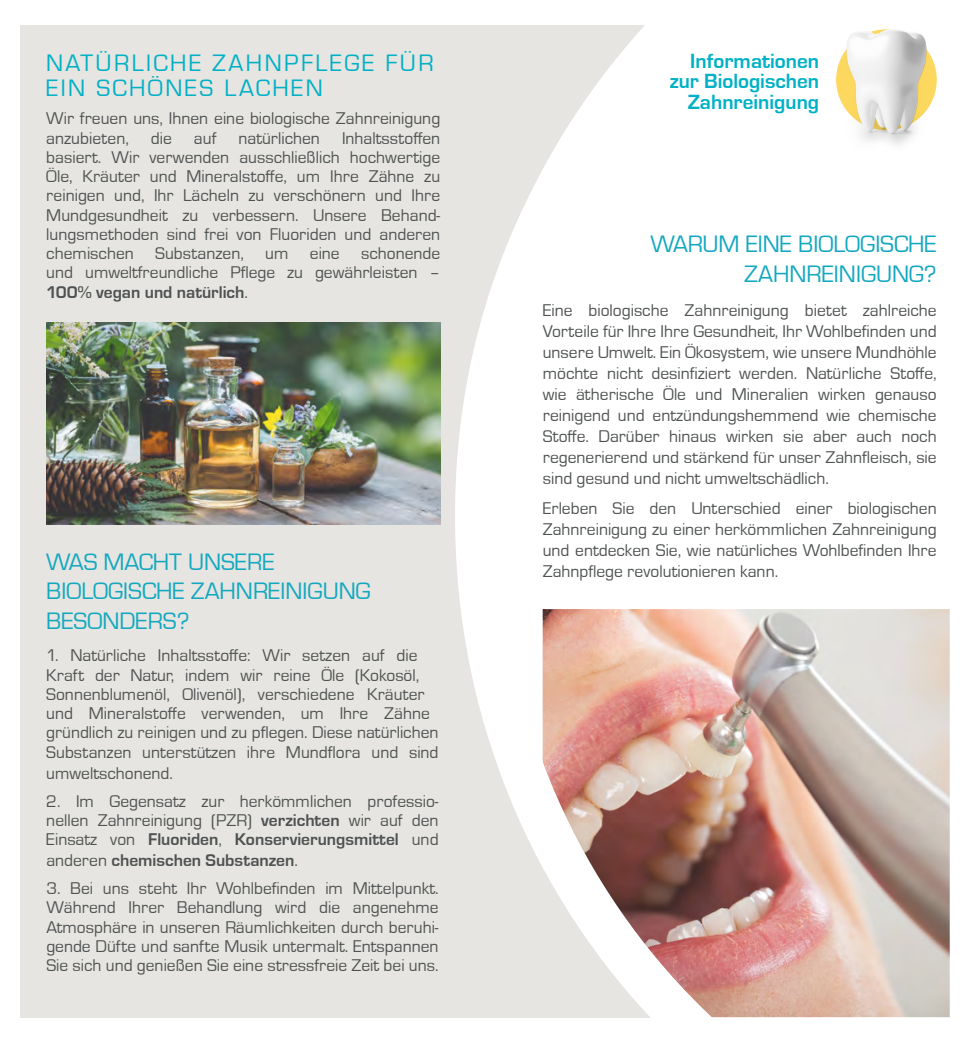
<style>
.page{position:relative;width:973px;height:1042px;background:#fff}
.page>*{position:absolute;margin:0;border:0;box-sizing:border-box;transform-origin:0 0}
.t1{font:24.5px/29.4px "Eurostile T";color:#13a8bf}
.t2{font:24.5px/24.5px "Eurostile T";letter-spacing:.1em;color:#00b0c5}
.t3{font:700 21.18px/20.5px "Eurostile T";color:#00b1c6;text-align:right}
.t4{font:17.5px/19.2px "Eurostile T";color:#4f5252;text-align:justify}
.t5{font:700 17.5px "Eurostile T";color:#4f5252}
.s1{font-weight:700}
.s2{font-weight:400}
</style>
<div class="page">
<div style="left:21px;top:25px;width:932px;height:992px;background:#e6e5e1"></div>
<img style="left:46px;top:322px;width:394px;height:203px">
<svg style="left:455px;top:25px;width:498px;height:993px"></svg>
<h1 class="t2" style="left:46px;top:51px;width:389px">NATÜRLICHE ZAHNPFLEGE FÜR<br>EIN SCHÖNES LACHEN</h1>
<p class="t4" style="left:46px;top:109px;width:395px">Wir freuen uns, Ihnen eine biologische Zahnreinigung anzubieten,</p>
<p class="t4" style="left:46px;top:128px;width:395px;text-indent:295px">Inhaltsstoffen basiert. Wir verwenden ausschließlich hochwertige Öle, Kräuter und Mineralstoffe, um Ihre Zähne zu reinigen und, Ihr Lächeln zu verschönern und Ihre Mundgesundheit zu verbessern. Unsere Behand&shy;lungsmethoden sind frei von Fluoriden und anderen chemischen Substanzen, um eine schonende und umweltfreundliche Pflege zu gewährleisten – <span class="s1">100% vegan und natürlich</span>.</p>
<p class="t4" style="left:151px;top:128px;width:22px">die</p>
<p class="t4" style="left:194px;top:128px;width:24px">auf</p>
<p class="t4" style="left:238px;top:128px;width:83px">natürlichen</p>
<h1 class="t1" style="left:46px;top:547px;width:325px">WAS MACHT UNSERE<br>BIOLOGISCHE ZAHNREINIGUNG<br>BESONDERS?</h1>
<p class="t4" style="left:46px;top:646px;width:393px;text-align:left">1. Natürliche Inhaltsstoffe: Wir setzen auf die Kraft der Natur, indem wir reine Öle (Kokosöl, Sonnenblumenöl, Olivenöl), verschiedene Kräuter und Mineralstoffe verwenden, um Ihre Zähne gründlich zu reinigen und zu pflegen. Diese natürlichen Substanzen unterstützen ihre Mundflora und sind</p>
<p class="t4" style="left:46px;top:763px;width:128px">umweltschonend.</p>
<p class="t4" style="left:46px;top:791px;width:393px">2. Im Gegensatz zur herkömmlichen professio&shy;nellen Zahnreinigung (PZR) <span class="s1">verzichten</span> wir auf den Einsatz von <span class="s1">Fluoriden</span>, <span class="s1">Konservierungsmittel</span> und</p>
<p class="t5" style="left:46px;top:850px;width:253px"><span class="s2">anderen</span> chemischen Substanzen<span class="s2">.</span></p>
<p class="t4" style="left:46px;top:879px;width:394px">3. Bei uns steht Ihr Wohlbefinden im Mittelpunkt.<br>Während Ihrer Behandlung wird die angenehme Atmosphäre in unseren Räumlichkeiten durch beruhi&shy;gende Düfte und sanfte Musik untermalt. Entspannen Sie sich und genießen Sie eine stressfreie Zeit bei uns.</p>
<p class="t3" style="left:669px;top:51px;width:151px">Informationen zur Biologischen<br>Zahnreinigung</p>
<h1 class="t1" style="left:650px;top:230px;width:287px;text-align:right">WARUM EINE BIOLOGISCHE<br>ZAHNREINIGUNG?</h1>
<p class="t4" style="left:542px;top:300px;width:395px;line-height:21px">Eine biologische Zahnreinigung bietet zahlreiche Vorteile für Ihre Ihre Gesundheit, Ihr Wohlbefinden und unsere Umwelt. Ein Ökosystem, wie unsere Mundhöhle möchte nicht desinfiziert werden. Natürliche Stoffe, wie ätherische Öle und Mineralien wirken genauso reinigend und entzündungshemmend wie chemische Stoffe. Darüber hinaus wirken sie aber auch noch regenerierend und stärkend für unser Zahnfleisch, sie sind gesund und nicht umweltschädlich.</p>
<p class="t4" style="left:542px;top:498px;width:395px;line-height:21px">Erleben Sie den Unterschied einer biologischen Zahnreinigung zu einer herkömmlichen Zahnreinigung und entdecken Sie, wie natürliches Wohlbefinden Ihre Zahnpflege revolutionieren kann.</p>
</div>
